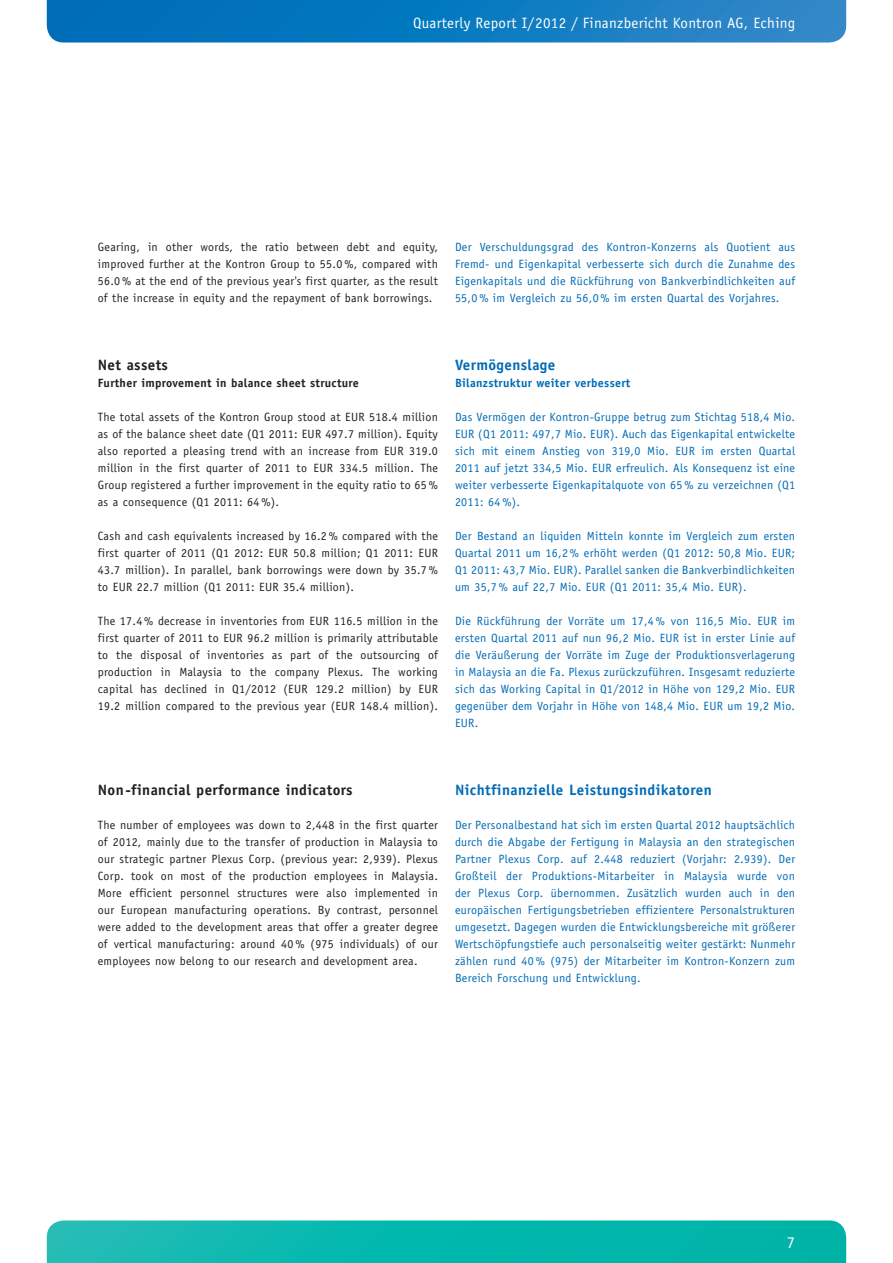
<style>
.page{position:relative;width:893px;height:1263px;background:#fff}
.page>*{position:absolute;margin:0;border:0;box-sizing:border-box;transform-origin:0 0}
.t1{font:16.5px "Officina Sans";color:#fff}
.t2{font:15px "Officina Sans";letter-spacing:.02em;color:#fff}
.t3{font:700 15px "Officina Sans";letter-spacing:.025em;color:#006bb6}
.t4{font:700 15px "Officina Sans";letter-spacing:.025em;color:#231f20}
.t5{font:12px/17px "Officina Sans";letter-spacing:.025em;color:#006bb6;text-align:justify}
.t6{font:12px/17px "Officina Sans";letter-spacing:.025em;color:#231f20;text-align:justify}
.t7{font:700 12px "Officina Sans";letter-spacing:.025em;color:#231f20}
.t8{font:700 12px "Officina Sans";letter-spacing:.025em;color:#006bb6}
</style>
<div class="page">
<svg style="left:47px;top:0;width:799px;height:43px;background:#127bc0"></svg>
<svg style="left:47px;top:1220px;width:799px;height:43px;background:#0bb8ae"></svg>
<p class="t2" style="left:413px;top:17px;width:383px">Quarterly Report I/2012 / Finanzbericht Kontron AG, Eching</p>
<p class="t6" style="left:98px;top:239px;width:342px">Gearing, in other words, the ratio between debt and equity, improved further at the Kontron Group to 55.0 %, compared with 56.0 % at the end of the previous year's first quarter, as the result of the increase in equity and the repayment of bank borrowings.</p>
<p class="t5" style="left:455px;top:239px;width:342px">Der Verschuldungsgrad des Kontron-Konzerns als Quotient aus Fremd- und Eigenkapital verbesserte sich durch die Zunahme des Eigenkapitals und die Rückführung von Bankverbindlichkeiten auf 55,0 % im Vergleich zu 56,0 % im ersten Quartal des Vorjahres.</p>
<p class="t4" style="left:98px;top:359px;width:72px">Net assets</p>
<p class="t7" style="left:98px;top:378px;width:263px">Further improvement in balance sheet structure</p>
<p class="t6" style="left:98px;top:409px;width:342px">The total assets of the Kontron Group stood at EUR 518.4 million as of the balance sheet date (Q1 2011: EUR 497.7 million). Equity also reported a pleasing trend with an increase from EUR 319.0 million in the first quarter of 2011 to EUR 334.5 million. The Group registered a further improvement in the equity ratio to 65 % as a consequence (Q1 2011: 64 %).</p>
<p class="t6" style="left:98px;top:528px;width:342px">Cash and cash equivalents increased by 16.2 % compared with the first quarter of 2011 (Q1 2012: EUR 50.8 million; Q1 2011: EUR 43.7 million). In parallel, bank borrowings were down by 35.7 % to EUR 22.7 million (Q1 2011: EUR 35.4 million).</p>
<p class="t6" style="left:98px;top:613px;width:342px">The 17.4 % decrease in inventories from EUR 116.5 million in the first quarter of 2011 to EUR 96.2 million is primarily attributable to the disposal of inventories as part of the outsourcing of production in Malaysia to the company Plexus. The working capital has declined in Q1/2012 (EUR 129.2 million) by EUR 19.2 million compared to the previous year (EUR 148.4 million).</p>
<p class="t3" style="left:455px;top:359px;width:102px">Vermögenslage</p>
<p class="t8" style="left:455px;top:378px;width:177px">Bilanzstruktur weiter verbessert</p>
<p class="t5" style="left:455px;top:409px;width:342px">Das Vermögen der Kontron-Gruppe betrug zum Stichtag 518,4 Mio.<br>EUR (Q1 2011: 497,7 Mio. EUR). Auch das Eigenkapital entwickelte sich mit einem Anstieg von 319,0 Mio. EUR im ersten Quartal 2011 auf jetzt 334,5 Mio. EUR erfreulich. Als Konsequenz ist eine weiter verbesserte Eigenkapitalquote von 65 % zu verzeichnen (Q1<br>2011: 64 %).</p>
<p class="t5" style="left:455px;top:528px;width:342px">Der Bestand an liquiden Mitteln konnte im Vergleich zum ersten Quartal 2011 um 16,2 % erhöht werden (Q1 2012: 50,8 Mio. EUR; Q1 2011: 43,7 Mio. EUR). Parallel sanken die Bankverbindlichkeiten um 35,7 % auf 22,7 Mio. EUR (Q1 2011: 35,4 Mio. EUR).</p>
<p class="t5" style="left:455px;top:613px;width:342px">Die Rückführung der Vorräte um 17,4 % von 116,5 Mio. EUR im ersten Quartal 2011 auf nun 96,2 Mio. EUR ist in erster Linie auf die Veräußerung der Vorräte im Zuge der Produktionsverlagerung in Malaysia an die Fa. Plexus zurückzuführen. Insgesamt reduzierte sich das Working Capital in Q1/2012 in Höhe von 129,2 Mio. EUR gegenüber dem Vorjahr in Höhe von 148,4 Mio. EUR um 19,2 Mio.<br>EUR.</p>
<p class="t4" style="left:98px;top:784px;width:256px">Non-financial performance indicators</p>
<p class="t6" style="left:98px;top:818px;width:342px">The number of employees was down to 2,448 in the first quarter of 2012, mainly due to the transfer of production in Malaysia to our strategic partner Plexus Corp. (previous year: 2,939). Plexus Corp. took on most of the production employees in Malaysia.<br>More efficient personnel structures were also implemented in our European manufacturing operations. By contrast, personnel were added to the development areas that offer a greater degree of vertical manufacturing: around 40 % (975 individuals) of our employees now belong to our research and development area.</p>
<p class="t3" style="left:455px;top:784px;width:258px">Nichtfinanzielle Leistungsindikatoren</p>
<p class="t5" style="left:455px;top:818px;width:342px">Der Personalbestand hat sich im ersten Quartal 2012 hauptsächlich durch die Abgabe der Fertigung in Malaysia an den strategischen Partner Plexus Corp. auf 2.448 reduziert (Vorjahr: 2.939). Der Großteil der Produktions-Mitarbeiter in Malaysia wurde von der Plexus Corp. übernommen. Zusätzlich wurden auch in den europäischen Fertigungsbetrieben effizientere Personalstrukturen umgesetzt. Dagegen wurden die Entwicklungsbereiche mit größerer Wertschöpfungstiefe auch personalseitig weiter gestärkt: Nunmehr zählen rund 40 % (975) der Mitarbeiter im Kontron-Konzern zum Bereich Forschung und Entwicklung.</p>
<h1 class="t1" style="left:787px;top:1236px;width:10px">7</h1>
</div>
